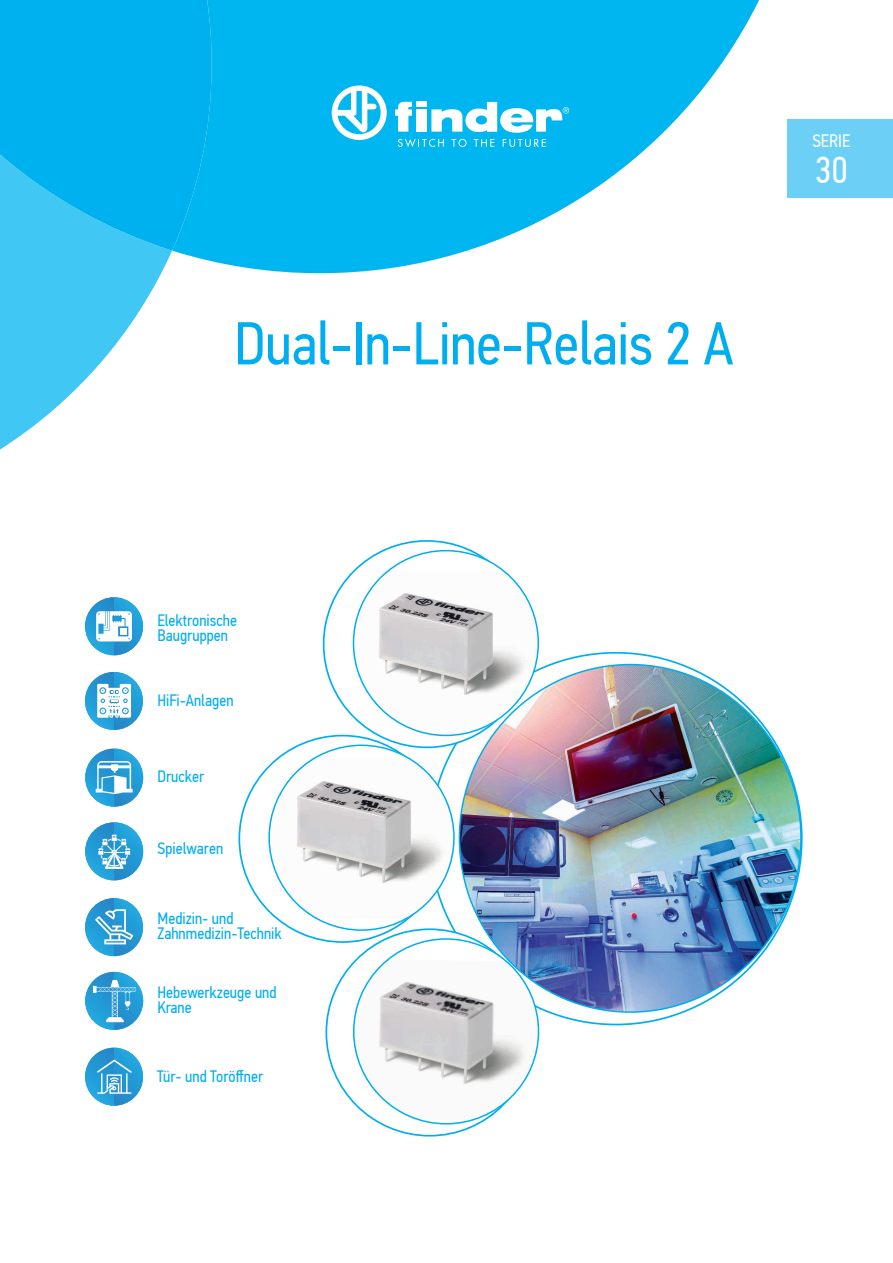
<style>
.page{position:relative;width:893px;height:1263px;background:#fff}
.page>*{position:absolute;margin:0;border:0;box-sizing:border-box;transform-origin:0 0}
.t1{font:60.6px "PF Din Text Cond Pro";letter-spacing:-.01em;color:#00aeef}
.t2{font:37.5px "PF Din Text Cond Pro";color:#fff}
.t3{font:18px "PF Din Text Cond Pro";color:#fff}
.t4{font:16.5px/15px "PF Din Text Cond Pro";color:#00aeef}
</style>
<div class="page">
<div style="left:787px;top:119px;width:106px;height:79px;background:#6bcff6"></div>
<svg style="left:173px;top:0;width:586px;height:273px;fill:#00b6f0"></svg>
<svg style="left:0;top:251px;width:172px;height:198px;fill:#40c7f4"></svg>
<svg style="left:0;top:0;width:212px;height:251px;background:#08b4ef"></svg>
<img style="left:85px;top:597px;width:58px;height:58px">
<svg style="left:96px;top:611px;width:36px;height:30px"></svg>
<img style="left:85px;top:672px;width:58px;height:58px">
<svg style="left:97px;top:684px;width:34px;height:34px"></svg>
<img style="left:85px;top:749px;width:58px;height:58px">
<svg style="left:96px;top:761px;width:37px;height:33px"></svg>
<img style="left:85px;top:822px;width:58px;height:58px">
<svg style="left:98px;top:835px;width:32px;height:34px"></svg>
<img style="left:85px;top:898px;width:58px;height:58px">
<svg style="left:95px;top:909px;width:38px;height:35px"></svg>
<img style="left:85px;top:1048px;width:58px;height:58px">
<svg style="left:97px;top:1059px;width:35px;height:35px"></svg>
<svg style="left:332px;top:85px;width:55px;height:55px"></svg>
<svg style="left:431px;top:102px;width:138px;height:31px"></svg>
<svg style="left:395px;top:102px;width:17px;height:30px"></svg>
<div style="left:416px;top:109px;width:10px;height:23px;background:#fff"></div>
<div style="left:416px;top:102px;width:10px;height:5px;background:#fff"></div>
<svg style="left:398px;top:139px;width:46px;height:8px"></svg>
<svg style="left:452px;top:139px;width:15px;height:8px"></svg>
<svg style="left:474px;top:139px;width:20px;height:8px"></svg>
<svg style="left:503px;top:139px;width:43px;height:8px"></svg>
<svg style="left:549px;top:652px;width:254px;height:373px"></svg>
<svg style="left:238px;top:540px;width:301px;height:596px"></svg>
<img style="left:459px;top:664px;width:343px;height:349px">
<img style="left:85px;top:972px;width:58px;height:58px">
<svg style="left:93px;top:980px;width:42px;height:42px;background:#49aadb"></svg>
<h1 class="t1" style="left:234px;top:308px;width:501px">Dual-In-Line-Relais 2 A</h1>
<p class="t3" style="left:812px;top:130px;width:39px">SЕRIE</p>
<h2 class="t2" style="left:815px;top:148px;width:34px">30</h2>
<p class="t4" style="left:157px;top:612px;width:81px">Elektronische<br>Baugruppen</p>
<p class="t4" style="left:157px;top:692px;width:78px">HiFi-Anlagen</p>
<p class="t4" style="left:157px;top:769px;width:48px">Drucker</p>
<p class="t4" style="left:157px;top:841px;width:67px">Spielwaren</p>
<p class="t4" style="left:158px;top:911px;width:126px">Medizin- und<br>Zahnmedizin-Technik</p>
<p class="t4" style="left:157px;top:985px;width:121px">Hebewerkzeuge und<br>Krane</p>
<p class="t4" style="left:157px;top:1069px;width:107px">Tür- und Toröffner</p>
</div>
